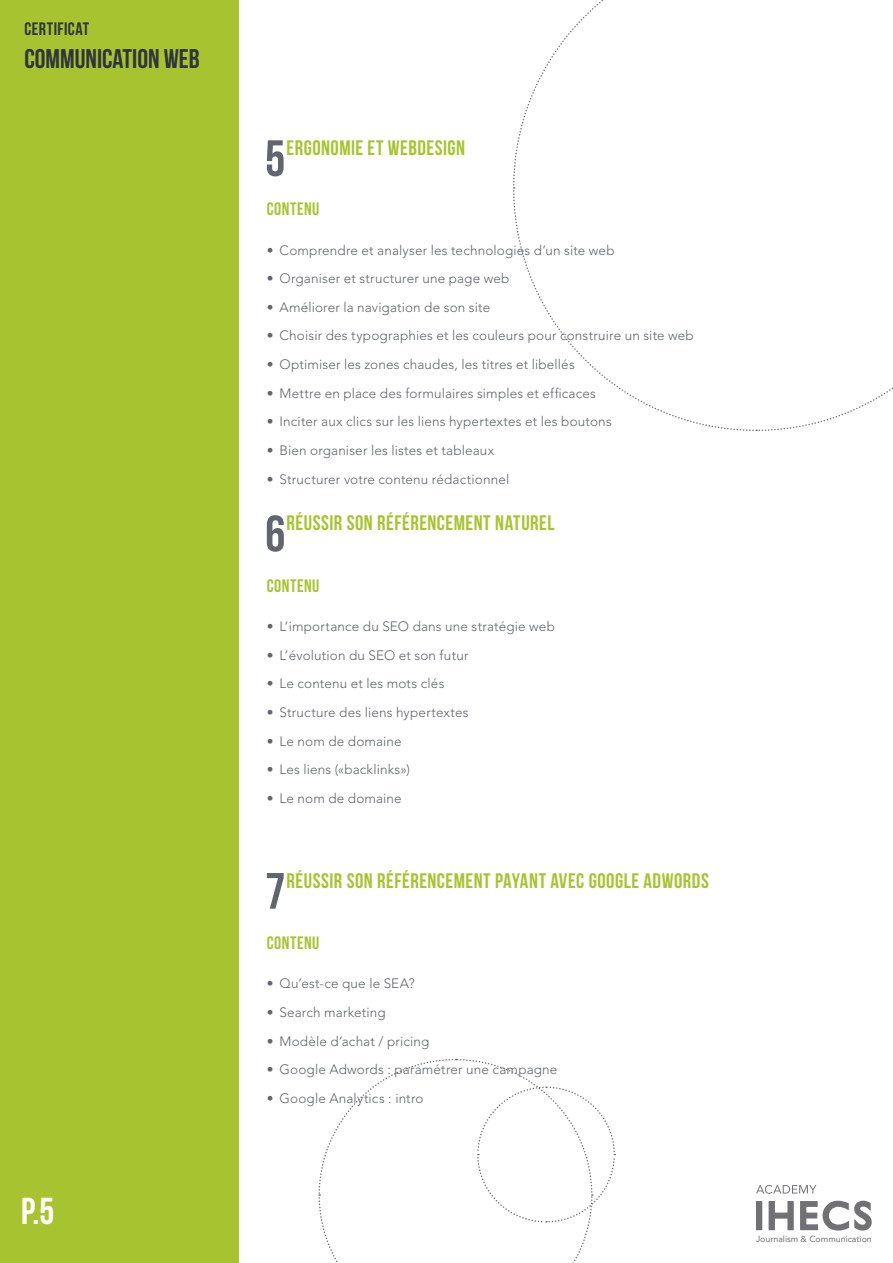
<style>
.page{position:relative;width:893px;height:1263px;background:#fff}
.page>*{position:absolute;margin:0;border:0;box-sizing:border-box;transform-origin:0 0}
.Titre_et_lettrine{font:51px "Bebas Neue";color:#61656d}
.t1{font:37.5px "Bebas Neue";color:#fff}
.Titre_C{font:27px "Bebas Neue";color:#30343e}
.Titre_et_lettrine-2{font:21px "Bebas Neue";letter-spacing:.025em;color:#a7c430}
.Titre_et_lettrine-3{font:18px "Bebas Neue";letter-spacing:.025em;color:#a7c430}
.Titre_C-2{font:18px "Bebas Neue";letter-spacing:.025em;color:#30343e}
.t2{font:300 13.5px "Avenir LT Std";letter-spacing:.01em;color:#61656d}
.t3{font:8.85px "Avenir LT Std";color:#717074}
</style>
<div class="page">
<div style="left:0;top:0;width:238px;height:1263px;background:#a7c430"></div>
<div style="left:756px;top:1201px;width:6px;height:29px;background:#717074"></div>
<svg style="left:769px;top:1201px;width:25px;height:29px"></svg>
<svg style="left:800px;top:1201px;width:72px;height:29px"></svg>
<svg style="left:756px;top:1185px;width:60px;height:9px"></svg>
<svg style="left:513px;top:0;width:90px;height:188px"></svg>
<svg style="left:513px;top:190px;width:243px;height:241px"></svg>
<svg style="left:318px;top:1058px;width:298px;height:205px"></svg>
<p class="Titre_C-2" style="left:24px;top:19px;width:66px">CERTIFICAT</p>
<p class="Titre_C" style="left:24px;top:44px;width:177px">COMMUNICATION WEB</p>
<h2 class="t1" style="left:21px;top:1190px;width:34px">P.5</h2>
<p class="Titre_et_lettrine" style="left:265px;top:130px;width:22px">5</p>
<p class="Titre_et_lettrine-2" style="left:287px;top:136px;width:180px">ERGONOMIE ET WEBDESIGN</p>
<p class="Titre_et_lettrine-3" style="left:267px;top:199px;width:54px">CONTENU</p>
<p class="t2" style="left:267px;top:242px;width:349px">• Comprendre et analyser les technologies d’un site web</p>
<p class="t2" style="left:267px;top:271px;width:244px">• Organiser et structurer une page web</p>
<p class="t2" style="left:267px;top:299px;width:225px">• Améliorer la navigation de son site</p>
<p class="t2" style="left:267px;top:328px;width:429px">• Choisir des typographies et les couleurs pour construire un site web</p>
<p class="t2" style="left:267px;top:356px;width:309px">• Optimiser les zones chaudes, les titres et libellés</p>
<p class="t2" style="left:267px;top:385px;width:331px">• Mettre en place des formulaires simples et efficaces</p>
<p class="t2" style="left:267px;top:414px;width:346px">• Inciter aux clics sur les liens hypertextes et les boutons</p>
<p class="t2" style="left:267px;top:442px;width:229px">• Bien organiser les listes et tableaux</p>
<p class="t2" style="left:267px;top:471px;width:244px">• Structurer votre contenu rédactionnel</p>
<p class="Titre_et_lettrine" style="left:265px;top:506px;width:22px">6</p>
<p class="Titre_et_lettrine-2" style="left:287px;top:511px;width:269px">RÉUSSIR SON RÉFÉRENCEMENT NATUREL</p>
<p class="Titre_et_lettrine-3" style="left:267px;top:576px;width:54px">CONTENU</p>
<p class="t2" style="left:267px;top:618px;width:290px">• L’importance du SEO dans une stratégie web</p>
<p class="t2" style="left:267px;top:647px;width:203px">• L’évolution du SEO et son futur</p>
<p class="t2" style="left:267px;top:676px;width:179px">• Le contenu et les mots clés</p>
<p class="t2" style="left:267px;top:704px;width:203px">• Structure des liens hypertextes</p>
<p class="t2" style="left:267px;top:733px;width:136px">• Le nom de domaine</p>
<p class="t2" style="left:267px;top:762px;width:145px">• Les liens («backlinks»)</p>
<p class="t2" style="left:267px;top:790px;width:136px">• Le nom de domaine</p>
<p class="Titre_et_lettrine" style="left:265px;top:863px;width:22px">7</p>
<p class="Titre_et_lettrine-2" style="left:287px;top:869px;width:424px">RÉUSSIR SON RÉFÉRENCEMENT PAYANT AVEC GOOGLE ADWORDS</p>
<p class="Titre_et_lettrine-3" style="left:267px;top:933px;width:54px">CONTENU</p>
<p class="t2" style="left:267px;top:976px;width:149px">• Qu’est-ce que le SEA?</p>
<p class="t2" style="left:267px;top:1004px;width:120px">• Search marketing</p>
<p class="t2" style="left:267px;top:1033px;width:164px">• Modèle d’achat / pricing</p>
<p class="t2" style="left:267px;top:1062px;width:292px">• Google Adwords : paramétrer une campagne</p>
<p class="t2" style="left:267px;top:1090px;width:158px">• Google Analytics : intro</p>
<p class="t3" style="left:756px;top:1233px;width:117px">Journalism &amp; Communication</p>
</div>
